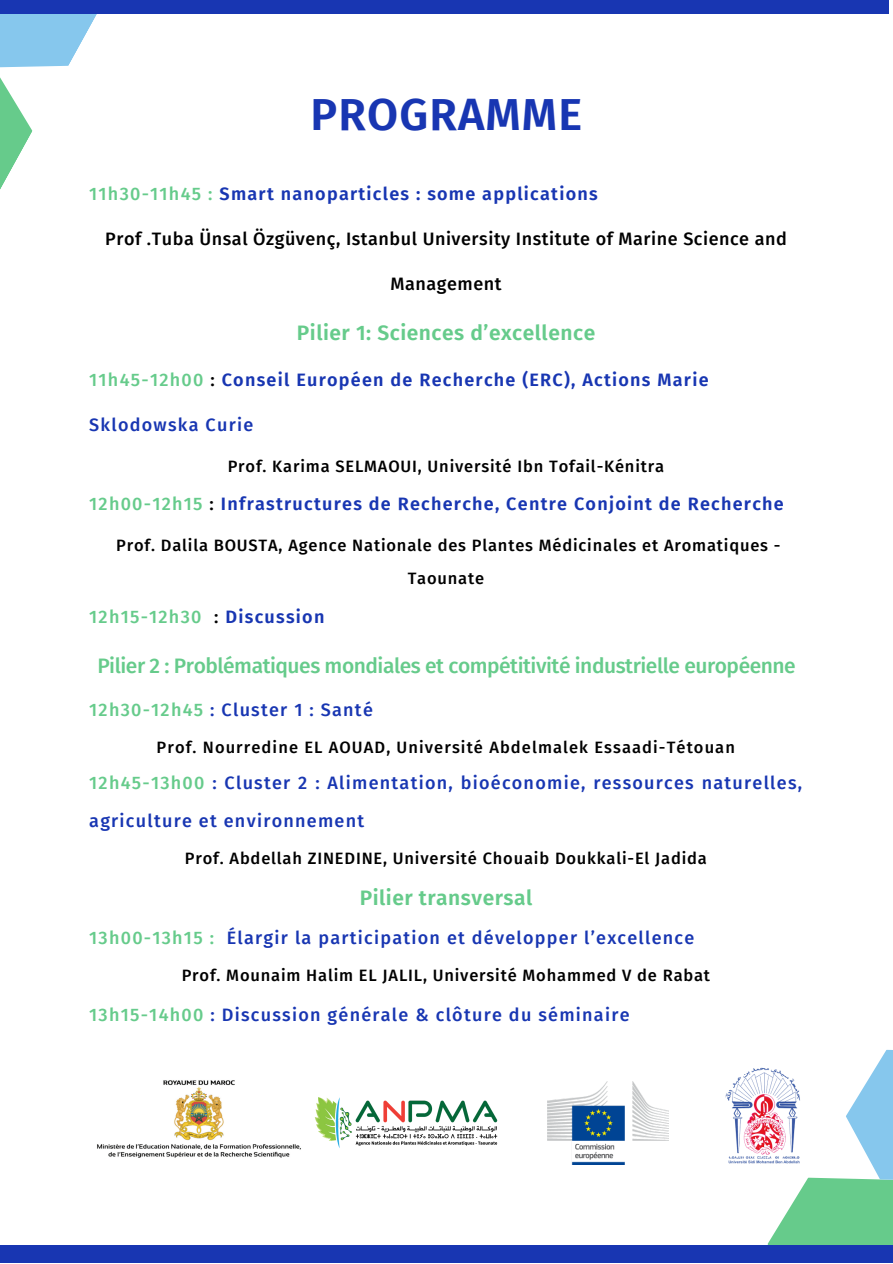
<style>
.page{position:relative;width:893px;height:1264px;background:#fff}
.page>*{position:absolute;margin:0;border:0;box-sizing:border-box;transform-origin:0 0}
.t1{font:600 45px "Fira Sans";letter-spacing:.025em;color:#1836b2}
.t2{font:500 21px "Fira Sans";letter-spacing:-.02em;color:#66cb8b}
.t3{font:600 21px "Fira Sans";letter-spacing:.025em;color:#66cb8b}
.t4{font:500 18px/38.2px "Fira Sans";letter-spacing:.07em;color:#1836b2}
.t5{font:600 18px "Fira Sans";letter-spacing:.07em;color:#1836b2}
.t6{font:500 18px "Fira Sans";letter-spacing:.03em;color:#000}
.t7{font:500 18px "Fira Sans";letter-spacing:.07em;color:#66cb8b}
.t8{font:500 16.5px/33.8px "Fira Sans";letter-spacing:.05em;color:#000;text-align:center}
.s1{font-weight:500;color:#66cb8b}
.s2{font-weight:500;color:#000}
.s3{color:#000}
.s4{font-weight:600;color:#1836b2}
.s5{color:#66cb8b}
</style>
<div class="page">
<svg style="left:767px;top:1049px;width:125px;height:196px"></svg>
<svg style="left:0;top:13px;width:123px;height:177px"></svg>
<div style="left:0;top:0;width:888px;height:13px;background:#1836b2"></div>
<div style="left:0;top:1245px;width:892px;height:17px;background:#1836b2"></div>
<img style="left:547px;top:1081px;width:121px;height:83px">
<img style="left:97px;top:1080px;width:199px;height:78px">
<img style="left:725px;top:1067px;width:78px;height:97px">
<img style="left:296px;top:1097px;width:202px;height:53px">
<p class="t1" style="left:310px;top:88px;width:273px">PROGRAMME</p>
<p class="t5" style="left:89px;top:183px;width:510px"><span class="s1">11h30-11h45 :</span> Smart nanoparticles : some applications</p>
<p class="t6" style="left:105px;top:228px;width:683px">Prof .Tuba Ünsal Özgüvenç, Istanbul University Institute of Marine Science and</p>
<p class="t6" style="left:390px;top:273px;width:112px">Management</p>
<p class="t3" style="left:297px;top:321px;width:300px">Pilier 1: Sciences d’excellence</p>
<p class="t5" style="left:89px;top:369px;width:620px"><span class="s1">11h45-12h00</span> <span class="s2">:</span> Conseil Européen de Recherche (ERC), Actions Marie</p>
<p class="t4" style="left:89px;top:406px;width:165px">Sklodowska Curie</p>
<p class="t8" style="left:228px;top:449px;width:438px">Prof. Karima SELMAOUI, Université Ibn Tofail-Kénitra</p>
<p class="t5" style="left:89px;top:493px;width:696px"><span class="s1">12h00-12h15</span> <span class="s2">:</span> Infrastructures de Recherche, Centre Conjoint de Recherche</p>
<p class="t8" style="left:116px;top:528px;width:665px">Prof. Dalila BOUSTA, Agence Nationale des Plantes Médicinales et Aromatiques -<br>Taounate</p>
<p class="t7" style="left:89px;top:606px;width:237px">12h15-12h30 <span class="s3">:</span> <span class="s4">Discussion</span></p>
<p class="t2" style="left:97px;top:653px;width:699px">Pilier 2 : Problématiques mondiales et compétitivité industrielle européenne</p>
<p class="t4" style="left:89px;top:690px;width:285px"><span class="s5">12h30-12h45</span> : Cluster 1 : Santé</p>
<p class="t8" style="left:157px;top:730px;width:579px">Prof. Nourredine EL AOUAD, Université Abdelmalek Essaadi-Tétouan</p>
<p class="t4" style="left:89px;top:764px;width:714px"><span class="s5">12h45-13h00</span> : Cluster 2 : Alimentation, bioéconomie, ressources naturelles, agriculture et environnement</p>
<p class="t8" style="left:185px;top:842px;width:523px">Prof. Abdellah ZINEDINE, Université Chouaib Doukkali-El Jadida</p>
<p class="t3" style="left:359px;top:885px;width:174px">Pilier transversal</p>
<p class="t4" style="left:89px;top:919px;width:606px"><span class="s5">13h00-13h15 :</span> Élargir la participation et développer l’excellence</p>
<p class="t8" style="left:182px;top:959px;width:530px">Prof. Mounaim Halim EL JALIL, Université Mohammed V de Rabat</p>
<p class="t4" style="left:89px;top:995px;width:542px"><span class="s5">13h15-14h00</span> : Discussion générale &amp; clôture du séminaire</p>
</div>
